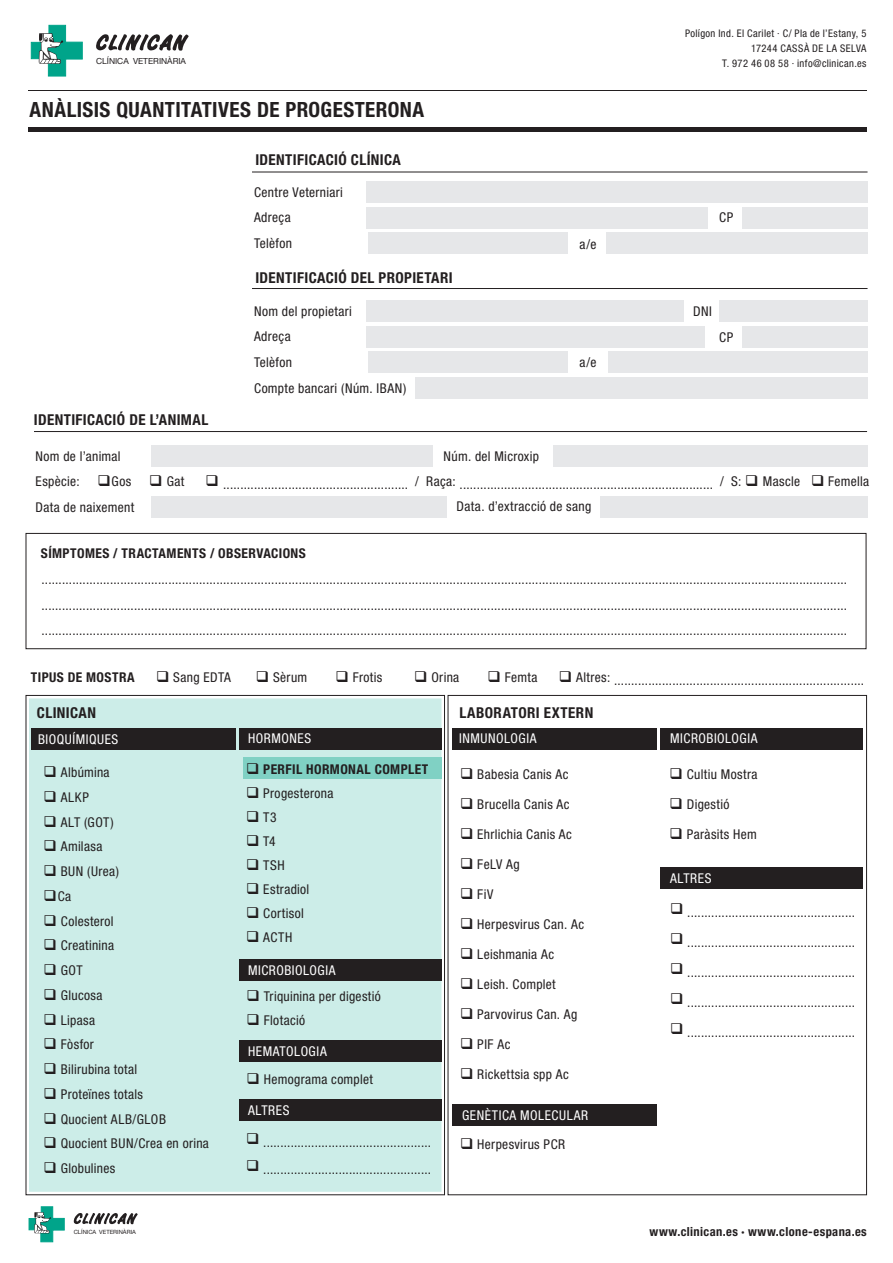
<style>
.page{position:relative;width:893px;height:1263px;background:#fff}
.page>*{position:absolute;margin:0;border:0;box-sizing:border-box;transform-origin:0 0}
.t1{font:700 condensed 21px "Helvetica Neue";letter-spacing:.02em;color:#231f20}
.t2{font:700 condensed 15px "Helvetica Neue";letter-spacing:.025em;color:#231f20}
.t3{font:condensed 13.5px/25.5px "Helvetica Neue";letter-spacing:.025em;color:#231f20}
.t4{font:condensed 13.5px "Helvetica Neue";letter-spacing:.04em;color:#fff}
.t5{font:700 condensed 13.5px "Helvetica Neue";letter-spacing:.03em;color:#231f20}
.t6{font:700 condensed 12.45px "Helvetica Neue";letter-spacing:.03em;color:#231f20}
.t7{font:condensed 10.5px/15px "Helvetica Neue";letter-spacing:.035em;color:#231f20;text-align:right}
.t8{font:8.4px "Helvetica Neue";color:#231f20}
.t9{font:5.85px "Helvetica Neue";color:#231f20}
</style>
<div class="page">
<div style="left:29px;top:698px;width:413px;height:494px;background:#ccede8"></div>
<div style="left:31px;top:728px;width:204px;height:21px;background:#231f20"></div>
<hr style="left:28px;top:127px;width:839px;height:4px;background:#231f20">
<hr style="left:28px;top:91px;width:839px;height:1px;background:#231f20">
<div style="left:366px;top:181px;width:501px;height:22px;background:#e6e7e9"></div>
<div style="left:366px;top:207px;width:341px;height:21px;background:#e6e7e9"></div>
<div style="left:742px;top:207px;width:125px;height:21px;background:#e6e7e9"></div>
<div style="left:742px;top:326px;width:125px;height:21px;background:#e6e7e9"></div>
<div style="left:368px;top:232px;width:199px;height:22px;background:#e6e7e9"></div>
<div style="left:606px;top:232px;width:261px;height:22px;background:#e6e7e9"></div>
<div style="left:366px;top:300px;width:317px;height:22px;background:#e6e7e9"></div>
<div style="left:719px;top:300px;width:148px;height:22px;background:#e6e7e9"></div>
<div style="left:151px;top:445px;width:281px;height:21px;background:#e6e7e9"></div>
<div style="left:553px;top:445px;width:314px;height:21px;background:#e6e7e9"></div>
<div style="left:243px;top:757px;width:198px;height:22px;background:#80d1c4"></div>
<div style="left:600px;top:496px;width:268px;height:21px;background:#e6e7e9"></div>
<div style="left:151px;top:496px;width:296px;height:21px;background:#e6e7e9"></div>
<div style="left:239px;top:728px;width:202px;height:21px;background:#231f20"></div>
<div style="left:452px;top:728px;width:205px;height:21px;background:#231f20"></div>
<div style="left:452px;top:1104px;width:205px;height:22px;background:#231f20"></div>
<div style="left:661px;top:728px;width:202px;height:21px;background:#231f20"></div>
<div style="left:239px;top:959px;width:202px;height:21px;background:#231f20"></div>
<div style="left:239px;top:1040px;width:202px;height:22px;background:#231f20"></div>
<div style="left:239px;top:1099px;width:202px;height:21px;background:#231f20"></div>
<div style="left:26px;top:533px;width:840px;height:116px;border:1px solid #231f20"></div>
<div style="left:366px;top:326px;width:338px;height:21px;background:#e6e7e9"></div>
<div style="left:415px;top:377px;width:452px;height:21px;background:#e6e7e9"></div>
<div style="left:368px;top:351px;width:199px;height:22px;background:#e6e7e9"></div>
<div style="left:608px;top:351px;width:259px;height:22px;background:#e6e7e9"></div>
<svg style="left:29px;top:1206px;width:36px;height:36px"></svg>
<svg style="left:73px;top:1213px;width:65px;height:11px"></svg>
<div style="left:661px;top:867px;width:202px;height:21px;background:#231f20"></div>
<hr style="left:252px;top:172px;width:615px;height:1px;background:#231f20">
<hr style="left:252px;top:288px;width:615px;height:1px;background:#231f20">
<hr style="left:34px;top:431px;width:833px;height:1px;background:#231f20">
<svg style="left:31px;top:25px;width:52px;height:51px"></svg>
<svg style="left:96px;top:34px;width:93px;height:17px"></svg>
<p class="t8" style="left:96px;top:56px;width:91px">CLÍNICA VETERINÀRIA</p>
<h1 class="t1" style="left:29px;top:97px;width:396px">ANÀLISIS QUANTITATIVES DE PROGESTERONA</h1>
<p class="t2" style="left:255px;top:151px;width:147px">IDENTIFICACIÓ CLÍNICA</p>
<p class="t3" style="left:254px;top:179px;width:90px">Centre Veterniari<br>Adreça<br>Telèfon</p>
<p class="t2" style="left:255px;top:269px;width:199px">IDENTIFICACIÓ DEL PROPIETARI</p>
<p class="t3" style="left:580px;top:231px;width:18px">a/e</p>
<p class="t7" style="left:685px;top:26px;width:183px">Polígon Ind. El Carilet · C/ Pla de l’Estany, 5<br>17244 CASSÀ DE LA SELVA<br>T. 972 46 08 58 · info@clinican.es</p>
<p class="t3" style="left:719px;top:205px;width:16px">CP</p>
<p class="t2" style="left:34px;top:410px;width:176px">IDENTIFICACIÓ DE L’ANIMAL</p>
<p class="t3" style="left:254px;top:298px;width:154px">Nom del propietari<br>Adreça<br>Telèfon<br>Compte bancari (Núm. IBAN)</p>
<p class="t3" style="left:693px;top:298px;width:20px">DNI</p>
<p class="t3" style="left:580px;top:349px;width:18px">a/e</p>
<p class="t3" style="left:719px;top:324px;width:16px">CP</p>
<p class="t3" style="left:36px;top:443px;width:150px">Nom de l’animal<br>Espècie: ❑Gos ❑ Gat</p>
<p class="t3" style="left:36px;top:494px;width:100px">Data de naixement</p>
<p class="t3" style="left:444px;top:443px;width:97px">Núm. del Microxip</p>
<p class="t3" style="left:206px;top:471px;width:509px">❑ ...................................................... / Raça: ..........................................................................</p>
<p class="t3" style="left:720px;top:468px;width:150px">/ S: ❑ Mascle ❑ Femella</p>
<p class="t3" style="left:457px;top:493px;width:136px">Data. d’extracció de sang</p>
<p class="t5" style="left:41px;top:545px;width:266px">SÍMPTOMES / TRACTAMENTS / OBSERVACIONS</p>
<p class="t3" style="left:41px;top:566px;width:807px;text-align:justify">........................................................................................................................................................................................................................................... ........................................................................................................................................................................................................................................... ...........................................................................................................................................................................................................................................</p>
<p class="t5" style="left:31px;top:668px;width:105px">TIPUS DE MOSTRA</p>
<p class="t3" style="left:156px;top:664px;width:76px">❑ Sang EDTA</p>
<p class="t3" style="left:256px;top:664px;width:53px">❑ Sèrum</p>
<p class="t3" style="left:336px;top:664px;width:48px">❑ Frotis</p>
<p class="t3" style="left:414px;top:664px;width:47px">❑ Orina</p>
<p class="t3" style="left:488px;top:664px;width:52px">❑ Femta</p>
<p class="t3" style="left:559px;top:667px;width:307px">❑ Altres: .........................................................................</p>
<p class="t2" style="left:37px;top:704px;width:61px">CLINICAN</p>
<p class="t2" style="left:459px;top:704px;width:135px">LABORATORI EXTERN</p>
<p class="t4" style="left:38px;top:731px;width:82px">BIOQUÍMIQUES</p>
<p class="t3" style="left:44px;top:759px;width:68px">❑ Albúmina</p>
<p class="t3" style="left:44px;top:784px;width:47px">❑ ALKP</p>
<p class="t3" style="left:44px;top:809px;width:72px">❑ ALT (GOT)</p>
<p class="t3" style="left:44px;top:834px;width:60px">❑ Amilasa</p>
<p class="t3" style="left:44px;top:858px;width:77px">❑ BUN (Urea)</p>
<p class="t3" style="left:44px;top:883px;width:29px">❑Ca</p>
<p class="t3" style="left:44px;top:908px;width:72px">❑ Colesterol</p>
<p class="t3" style="left:44px;top:933px;width:72px">❑ Creatinina</p>
<p class="t3" style="left:44px;top:957px;width:41px">❑ GOT</p>
<p class="t3" style="left:44px;top:982px;width:60px">❑ Glucosa</p>
<p class="t3" style="left:44px;top:1007px;width:53px">❑ Lipasa</p>
<p class="t3" style="left:44px;top:1032px;width:52px">❑ Fòsfor</p>
<p class="t3" style="left:44px;top:1056px;width:95px">❑ Bilirubina total</p>
<p class="t3" style="left:44px;top:1081px;width:101px">❑ Proteïnes totals</p>
<p class="t3" style="left:44px;top:1106px;width:124px">❑ Quocient ALB/GLOB</p>
<p class="t3" style="left:44px;top:1131px;width:167px">❑ Quocient BUN/Crea en orina</p>
<p class="t3" style="left:44px;top:1155px;width:73px">❑ Globulines</p>
<p class="t9" style="left:74px;top:1228px;width:64px">CLÍNICA VETERINÀRIA</p>
<p class="t4" style="left:248px;top:731px;width:65px">HORMONES</p>
<p class="t5" style="left:246px;top:761px;width:184px">❑ PERFIL HORMONAL COMPLET</p>
<p class="t3" style="left:246px;top:780px;width:89px">❑ Progesterona</p>
<p class="t3" style="left:246px;top:804px;width:32px">❑ T3</p>
<p class="t3" style="left:246px;top:828px;width:31px">❑ T4</p>
<p class="t3" style="left:246px;top:852px;width:40px">❑ TSH</p>
<p class="t3" style="left:246px;top:876px;width:65px">❑ Estradiol</p>
<p class="t3" style="left:246px;top:900px;width:59px">❑ Cortisol</p>
<p class="t3" style="left:246px;top:924px;width:48px">❑ ACTH</p>
<p class="t4" style="left:248px;top:962px;width:89px">MICROBIOLOGIA</p>
<p class="t3" style="left:247px;top:983px;width:136px">❑ Triquinina per digestió</p>
<p class="t3" style="left:247px;top:1007px;width:60px">❑ Flotació</p>
<p class="t4" style="left:248px;top:1043px;width:80px">HEMATOLOGIA</p>
<p class="t3" style="left:247px;top:1066px;width:128px">❑ Hemograma complet</p>
<p class="t4" style="left:248px;top:1102px;width:43px">ALTRES</p>
<p class="t3" style="left:246px;top:1129px;width:187px">❑ .................................................</p>
<p class="t3" style="left:246px;top:1156px;width:187px">❑ .................................................</p>
<p class="t4" style="left:459px;top:731px;width:79px">INMUNOLOGIA</p>
<p class="t3" style="left:460px;top:761px;width:110px">❑ Babesia Canis Ac</p>
<p class="t3" style="left:460px;top:791px;width:111px">❑ Brucella Canis Ac</p>
<p class="t3" style="left:460px;top:821px;width:113px">❑ Ehrlichia Canis Ac</p>
<p class="t3" style="left:460px;top:851px;width:61px">❑ FeLV Ag</p>
<p class="t3" style="left:460px;top:881px;width:35px">❑ FiV</p>
<p class="t3" style="left:460px;top:911px;width:125px">❑ Herpesvirus Can. Ac</p>
<p class="t3" style="left:460px;top:941px;width:95px">❑ Leishmania Ac</p>
<p class="t3" style="left:460px;top:971px;width:97px">❑ Leish. Complet</p>
<p class="t3" style="left:460px;top:1001px;width:119px">❑ Parvovirus Can. Ag</p>
<p class="t3" style="left:460px;top:1031px;width:52px">❑ PIF Ac</p>
<p class="t3" style="left:460px;top:1061px;width:110px">❑ Rickettsia spp Ac</p>
<p class="t4" style="left:462px;top:1107px;width:128px">GENÈTICA MOLECULAR</p>
<p class="t3" style="left:460px;top:1131px;width:107px">❑ Herpesvirus PCR</p>
<p class="t4" style="left:670px;top:731px;width:89px">MICROBIOLOGIA</p>
<p class="t3" style="left:670px;top:761px;width:89px">❑ Cultiu Mostra</p>
<p class="t3" style="left:670px;top:791px;width:61px">❑ Digestió</p>
<p class="t3" style="left:670px;top:821px;width:89px">❑ Paràsits Hem</p>
<p class="t4" style="left:670px;top:870px;width:43px">ALTRES</p>
<p class="t3" style="left:670px;top:899px;width:187px">❑ .................................................</p>
<p class="t3" style="left:670px;top:929px;width:187px">❑ .................................................</p>
<p class="t3" style="left:670px;top:959px;width:187px">❑ .................................................</p>
<p class="t3" style="left:670px;top:989px;width:187px">❑ .................................................</p>
<p class="t3" style="left:670px;top:1019px;width:187px">❑ .................................................</p>
<p class="t6" style="left:649px;top:1224px;width:219px">www.clinican.es · www.clone-espana.es</p>
</div>
